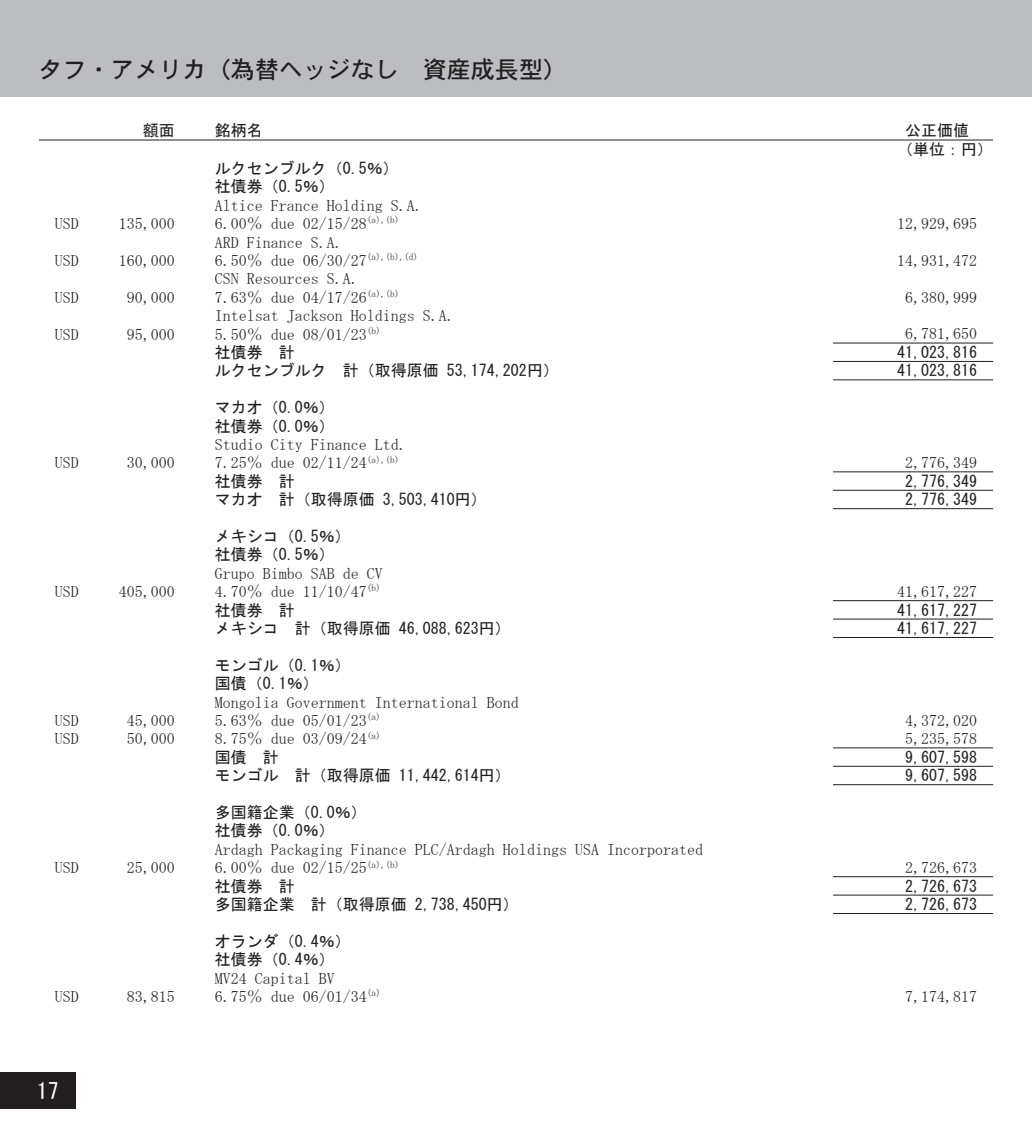
<style>
.page{position:relative;width:1032px;height:1134px;background:#fff}
.page>*{position:absolute;margin:0;border:0;box-sizing:border-box;transform-origin:0 0}
.t1{font:24px "DFHS Gothic W5 WIN RKSJ H";color:#231f20}
.t2{font:22px "MS Gothic";color:#fff}
.t3{font:16px "MS Mincho";color:#231f20}
.t4{font:16px/18.4px "MS Gothic";color:#231f20}
</style>
<div class="page">
<div style="left:0;top:0;width:1032px;height:96px;background:#bcbdc0"></div>
<div style="left:0;top:1072px;width:76px;height:36px;background:#231f20"></div>
<hr style="left:833px;top:361px;width:160px;height:1px;background:#231f20">
<hr style="left:833px;top:490px;width:160px;height:1px;background:#231f20">
<hr style="left:833px;top:619px;width:160px;height:1px;background:#231f20">
<hr style="left:833px;top:766px;width:160px;height:1px;background:#231f20">
<hr style="left:833px;top:895px;width:160px;height:1px;background:#231f20">
<hr style="left:833px;top:508px;width:160px;height:1px;background:#231f20">
<hr style="left:833px;top:379px;width:160px;height:1px;background:#231f20">
<hr style="left:833px;top:637px;width:160px;height:1px;background:#231f20">
<hr style="left:833px;top:784px;width:160px;height:1px;background:#231f20">
<hr style="left:833px;top:913px;width:160px;height:1px;background:#231f20">
<hr style="left:833px;top:343px;width:160px;height:1px;background:#231f20">
<hr style="left:833px;top:471px;width:160px;height:1px;background:#231f20">
<hr style="left:833px;top:600px;width:160px;height:1px;background:#231f20">
<hr style="left:833px;top:747px;width:160px;height:1px;background:#231f20">
<hr style="left:833px;top:876px;width:160px;height:1px;background:#231f20">
<hr style="left:39px;top:140px;width:954px;height:1px;background:#231f20">
<h1 class="t1" style="left:39px;top:57px;width:530px">タフ・アメリカ（為替ヘッジなし　資産成長型）</h1>
<p class="t4" style="left:143px;top:121px;width:33px">額面</p>
<p class="t4" style="left:215px;top:121px;width:49px">銘柄名</p>
<p class="t4" style="left:897px;top:120px;width:97px;line-height:19.8px;text-align:center">公正価値 　（単位：円）</p>
<p class="t4" style="left:215px;top:159px;width:185px">ルクセンブルク（0.5％）社債券 （0.5％）</p>
<p class="t3" style="left:215px;top:197px;width:209px">Altice France Holding S.A.</p>
<p class="t3" style="left:55px;top:215px;width:25px">USD</p>
<p class="t3" style="left:119px;top:215px;width:57px">135,000</p>
<p class="t3" style="left:215px;top:215px;width:186px">6.00％ due 02/15/28<sup>(a),(b)</sup></p>
<p class="t3" style="left:897px;top:215px;width:81px">12,929,695</p>
<p class="t3" style="left:215px;top:234px;width:129px">ARD Finance S.A.</p>
<p class="t3" style="left:55px;top:252px;width:25px">USD</p>
<p class="t3" style="left:119px;top:252px;width:57px">160,000</p>
<p class="t3" style="left:215px;top:252px;width:205px">6.50％ due 06/30/27<sup>(a),(b),(d)</sup></p>
<p class="t3" style="left:897px;top:252px;width:81px">14,931,472</p>
<p class="t3" style="left:215px;top:271px;width:145px">CSN Resources S.A.</p>
<p class="t3" style="left:55px;top:289px;width:25px">USD</p>
<p class="t3" style="left:127px;top:289px;width:49px">90,000</p>
<p class="t3" style="left:215px;top:289px;width:186px">7.63％ due 04/17/26<sup>(a),(b)</sup></p>
<p class="t3" style="left:905px;top:289px;width:73px">6,380,999</p>
<p class="t3" style="left:215px;top:307px;width:241px">Intelsat Jackson Holdings S.A.</p>
<p class="t3" style="left:55px;top:326px;width:25px">USD</p>
<p class="t3" style="left:127px;top:326px;width:49px">95,000</p>
<p class="t3" style="left:215px;top:326px;width:167px">5.50％ due 08/01/23<sup>(b)</sup></p>
<p class="t3" style="left:905px;top:326px;width:73px">6,781,650</p>
<p class="t4" style="left:215px;top:343px;width:81px">社債券　計</p>
<p class="t4" style="left:897px;top:343px;width:81px">41,023,816</p>
<p class="t4" style="left:215px;top:361px;width:345px">ルクセンブルク　計（取得原価 53,174,202円）</p>
<p class="t4" style="left:897px;top:361px;width:81px">41,023,816</p>
<p class="t4" style="left:215px;top:398px;width:121px">マカオ（0.0％）社債券 （0.0％）</p>
<p class="t3" style="left:215px;top:436px;width:193px">Studio City Finance Ltd.</p>
<p class="t3" style="left:55px;top:455px;width:25px">USD</p>
<p class="t3" style="left:127px;top:455px;width:49px">30,000</p>
<p class="t3" style="left:215px;top:455px;width:186px">7.25％ due 02/11/24<sup>(a),(b)</sup></p>
<p class="t3" style="left:905px;top:454px;width:73px">2,776,349</p>
<p class="t4" style="left:215px;top:472px;width:81px">社債券　計</p>
<p class="t4" style="left:905px;top:472px;width:73px">2,776,349</p>
<p class="t4" style="left:215px;top:490px;width:273px">マカオ　計（取得原価 3,503,410円）</p>
<p class="t4" style="left:905px;top:490px;width:73px">2,776,349</p>
<p class="t4" style="left:215px;top:527px;width:137px">メキシコ（0.5％）社債券 （0.5％）</p>
<p class="t3" style="left:215px;top:565px;width:169px">Grupo Bimbo SAB de CV</p>
<p class="t3" style="left:55px;top:583px;width:25px">USD</p>
<p class="t3" style="left:119px;top:583px;width:57px">405,000</p>
<p class="t3" style="left:215px;top:583px;width:167px">4.70％ due 11/10/47<sup>(b)</sup></p>
<p class="t3" style="left:897px;top:583px;width:81px">41,617,227</p>
<p class="t4" style="left:215px;top:601px;width:81px">社債券　計</p>
<p class="t4" style="left:897px;top:601px;width:81px">41,617,227</p>
<p class="t4" style="left:215px;top:619px;width:297px">メキシコ　計（取得原価 46,088,623円）</p>
<p class="t4" style="left:897px;top:619px;width:81px">41,617,227</p>
<p class="t4" style="left:215px;top:656px;width:137px">モンゴル（0.1％）国債 （0.1％）</p>
<p class="t3" style="left:215px;top:694px;width:305px">Mongolia Government International Bond</p>
<p class="t3" style="left:55px;top:712px;width:25px">USD</p>
<p class="t3" style="left:127px;top:712px;width:49px">45,000</p>
<p class="t3" style="left:215px;top:712px;width:167px">5.63％ due 05/01/23<sup>(a)</sup></p>
<p class="t3" style="left:905px;top:712px;width:73px">4,372,020</p>
<p class="t3" style="left:55px;top:731px;width:25px">USD</p>
<p class="t3" style="left:127px;top:731px;width:49px">50,000</p>
<p class="t3" style="left:215px;top:731px;width:167px">8.75％ due 03/09/24<sup>(a)</sup></p>
<p class="t3" style="left:905px;top:730px;width:73px">5,235,578</p>
<p class="t4" style="left:215px;top:748px;width:65px">国債　計</p>
<p class="t4" style="left:905px;top:748px;width:73px">9,607,598</p>
<p class="t4" style="left:215px;top:766px;width:297px">モンゴル　計（取得原価 11,442,614円）</p>
<p class="t4" style="left:905px;top:766px;width:73px">9,607,598</p>
<p class="t4" style="left:215px;top:803px;width:153px">多国籍企業（0.0％）社債券 （0.0％）</p>
<p class="t3" style="left:215px;top:841px;width:489px">Ardagh Packaging Finance PLC/Ardagh Holdings USA Incorporated</p>
<p class="t3" style="left:55px;top:859px;width:25px">USD</p>
<p class="t3" style="left:127px;top:859px;width:49px">25,000</p>
<p class="t3" style="left:215px;top:859px;width:186px">6.00％ due 02/15/25<sup>(a),(b)</sup></p>
<p class="t3" style="left:905px;top:859px;width:73px">2,726,673</p>
<p class="t4" style="left:215px;top:877px;width:81px">社債券　計</p>
<p class="t4" style="left:905px;top:877px;width:73px">2,726,673</p>
<p class="t4" style="left:215px;top:895px;width:305px">多国籍企業　計（取得原価 2,738,450円）</p>
<p class="t4" style="left:905px;top:895px;width:73px">2,726,673</p>
<p class="t4" style="left:215px;top:932px;width:137px">オランダ（0.4％）社債券 （0.4％）</p>
<p class="t3" style="left:215px;top:970px;width:121px">MV24 Capital BV</p>
<p class="t3" style="left:55px;top:988px;width:25px">USD</p>
<p class="t3" style="left:127px;top:988px;width:49px">83,815</p>
<p class="t3" style="left:215px;top:988px;width:167px">6.75％ due 06/01/34<sup>(a)</sup></p>
<p class="t3" style="left:905px;top:988px;width:73px">7,174,817</p>
<h2 class="t2" style="left:37px;top:1080px;width:23px">17</h2>
</div>
